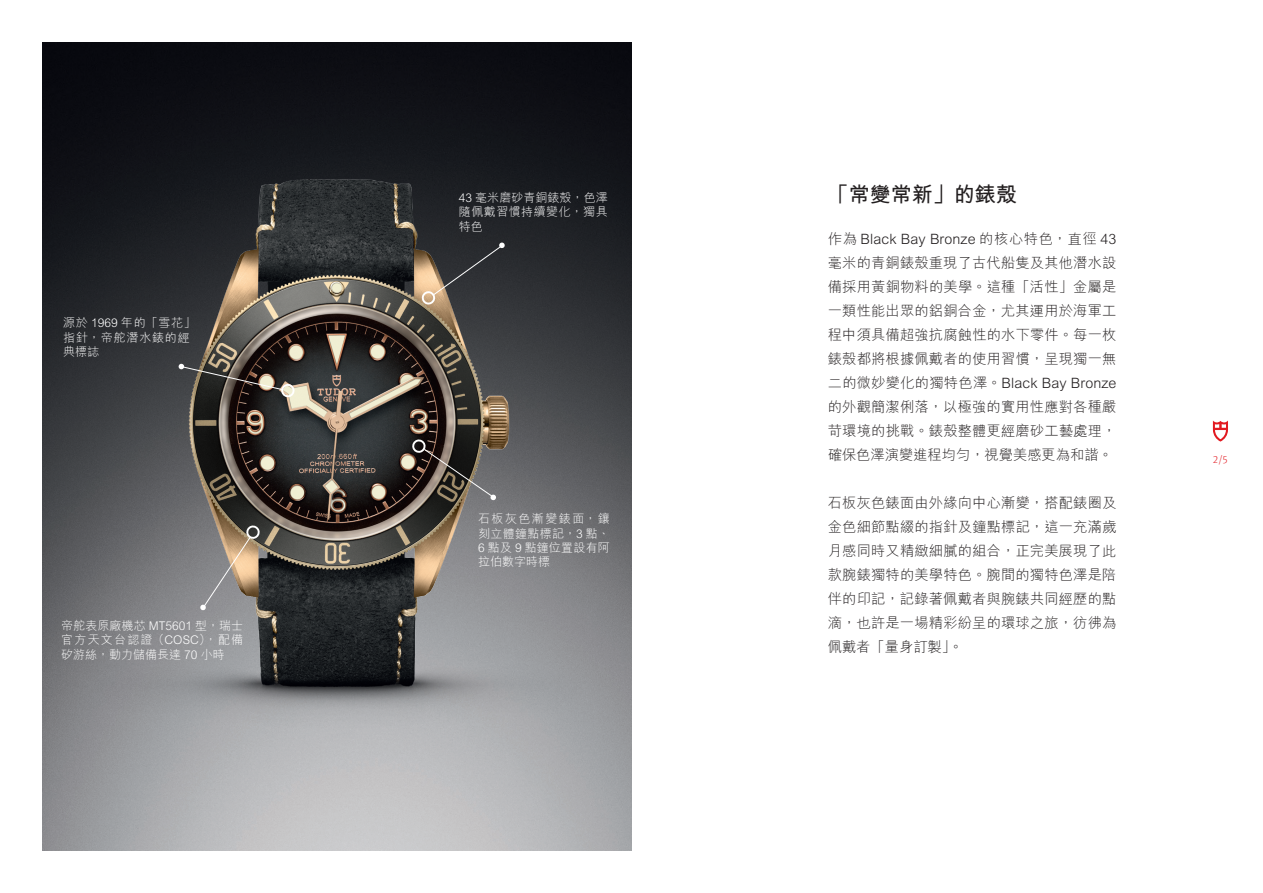
<style>
.page{position:relative;width:1263px;height:893px;background:#fff}
.page>*{position:absolute;margin:0;border:0;box-sizing:border-box;transform-origin:0 0}
.Manifesto{font:700 21px "M Hei HK";color:#231f20}
.Body_TC{font:300 14.25px/24px "M Hei HK";letter-spacing:.015em;color:#231f20;text-align:justify}
.Photo_Text_TC{font:300 12px/14.4px "M Hei HK";letter-spacing:.015em;color:#fff;text-align:justify}
.Photo_Text_TC-2{font:300 12px/14.4px "M Hei HK";letter-spacing:.06em;color:#fff}
.t1{font:300 10.5px "Meta Pro";color:#e21a21}
</style>
<div class="page">
<img style="left:43px;top:43px;width:588px;height:807px">
<img style="left:43px;top:115px;width:588px;height:677px">
<svg style="left:422px;top:242px;width:83px;height:63px;background:#504c48"></svg>
<svg style="left:178px;top:363px;width:117px;height:34px;background:#4d4742"></svg>
<svg style="left:412px;top:439px;width:84px;height:62px;background:#524b46"></svg>
<svg style="left:200px;top:525px;width:60px;height:86px;background:#9c9084"></svg>
<svg style="left:1213px;top:421px;width:15px;height:21px"></svg>
<p class="Photo_Text_TC-2" style="left:63px;top:315px;width:134px">源於 1969 年的「雪花」指針，帝舵潛水錶的經典標誌</p>
<p class="Photo_Text_TC" style="left:61px;top:618px;width:183px">帝舵表原廠機芯 MT5601 型，瑞士官方天文台認證（COSC），配備矽游絲，動力儲備長達 70 小時</p>
<p class="Photo_Text_TC" style="left:459px;top:190px;width:150px">43 毫米磨砂青銅錶殼，色澤隨佩戴習慣持續變化，獨具特色</p>
<p class="Photo_Text_TC" style="left:478px;top:511px;width:133px">石板灰色漸變錶面，鑲刻立體鐘點標記，3 點、6 點及 9 點鐘位置設有阿拉伯數字時標</p>
<p class="Manifesto" style="left:828px;top:179px;width:190px">「常變常新」的錶殼</p>
<p class="Body_TC" style="left:828px;top:226px;width:290px">作為 Black Bay Bronze 的核心特色，直徑 43毫米的青銅錶殼重現了古代船隻及其他潛水設備採用黃銅物料的美學。這種「活性」金屬是一類性能出眾的鋁銅合金，尤其運用於海軍工程中須具備超強抗腐蝕性的水下零件。每一枚錶殼都將根據佩戴者的使用習慣，呈現獨一無二的微妙變化的獨特色澤。Black Bay Bronze的外觀簡潔俐落，以極強的實用性應對各種嚴苛環境的挑戰。錶殼整體更經磨砂工藝處理，確保色澤演變進程均勻，視覺美感更為和諧。</p>
<p class="Body_TC" style="left:828px;top:490px;width:290px">石板灰色錶面由外緣向中心漸變，搭配錶圈及金色細節點綴的指針及鐘點標記，這一充滿歲月感同時又精緻細膩的組合，正完美展現了此款腕錶獨特的美學特色。腕間的獨特色澤是陪伴的印記，記錄著佩戴者與腕錶共同經歷的點滴，也許是一場精彩紛呈的環球之旅，彷彿為佩戴者「量身訂製」。</p>
<p class="t1" style="left:1213px;top:451px;width:16px">2/5</p>
</div>
